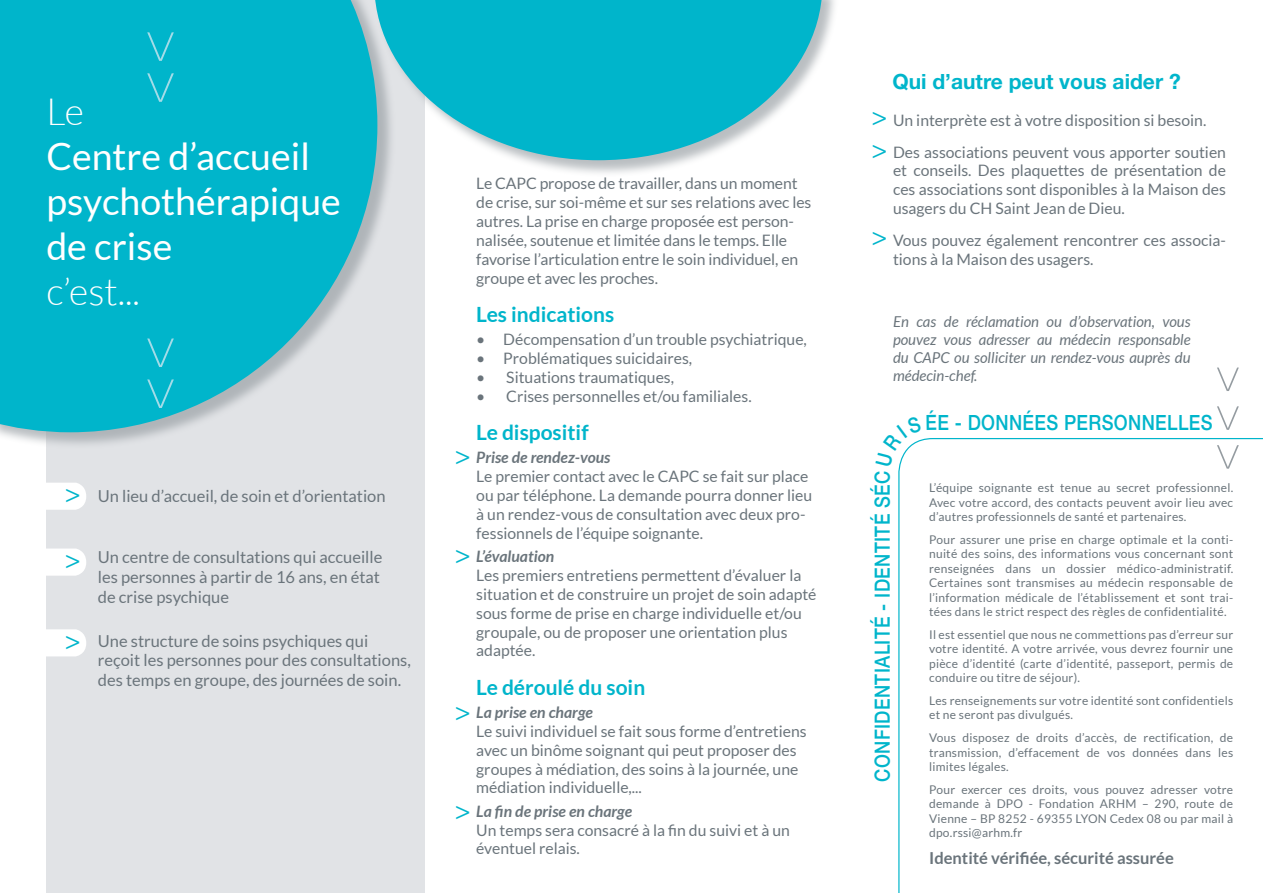
<style>
.page{position:relative;width:1263px;height:893px;background:#fff}
.page>*{position:absolute;margin:0;border:0;box-sizing:border-box;transform-origin:0 0}
.t1{font:37.5px/45px "Lato";color:#fff}
.t2{font:300 37.5px "Lato";color:#fff}
.t3{font:25.5px/32.7px "Helvetica Neue LT Std";color:#00b5cb}
.t4{font:500 21px "Helvetica Neue LT Std";letter-spacing:.02em;color:#00b5cb;scale:.87 1}
.t5{font:700 21px "Lato";color:#00b5cb}
.t6{font:700 21px "Helvetica Neue LT Std";color:#00b5cb}
.t7{font:16.5px/19.8px "Lato";color:#6a747b}
.t8{font:700 16.5px "Lato";color:#6a747b}
.t9{font:15.75px/18.9px "Lato";color:#6a747b}
.t10{font:italic 700 15.75px "Lato";color:#6a747b}
.t11{font:italic 15px/18px "Lato";color:#6a747b;text-align:justify}
.t12{font:12px/14.4px "Lato";letter-spacing:.02em;color:#6a747b;text-align:justify}
</style>
<div class="page">
<div style="left:46px;top:0;width:379px;height:893px;background:#e1e3e6"></div>
<div style="left:0;top:0;width:397px;height:449px;background:#959ca1;opacity:.65"></div>
<svg style="left:0;top:0;width:377px;height:432px;background:#1db9cd"></svg>
<div style="left:375px;top:0;width:464px;height:177px;background:#959ca1;opacity:.65"></div>
<svg style="left:374px;top:0;width:448px;height:160px;fill:#00b5cb"></svg>
<svg style="left:46px;top:549px;width:40px;height:27px"></svg>
<svg style="left:46px;top:629px;width:40px;height:27px"></svg>
<svg style="left:46px;top:483px;width:40px;height:27px"></svg>
<svg style="left:147px;top:338px;width:27px;height:70px;background:#14b9ce"></svg>
<svg style="left:147px;top:32px;width:27px;height:70px;background:#14b9ce"></svg>
<svg style="left:1217px;top:406px;width:22px;height:24px"></svg>
<svg style="left:1217px;top:368px;width:22px;height:23px"></svg>
<svg style="left:898px;top:438px;width:365px;height:455px"></svg>
<svg style="left:898px;top:438px;width:38px;height:29px"></svg>
<h1 class="t2" style="left:46px;top:91px;width:39px">Le</h1>
<h1 class="t1" style="left:46px;top:134px;width:296px">Centre d’accueil psychothérapique de crise</h1>
<h1 class="t2" style="left:46px;top:271px;width:95px">c’est...</h1>
<h2 class="t3" style="left:65px;top:477px;width:17px">&gt;</h2>
<h2 class="t3" style="left:65px;top:542px;width:17px">&gt;</h2>
<h2 class="t3" style="left:65px;top:623px;width:17px">&gt;</h2>
<p class="t7" style="left:98px;top:486px;width:289px">Un lieu d’accueil, de soin et d’orientation</p>
<p class="t7" style="left:98px;top:547px;width:286px">Un centre de consultations qui accueille les personnes à partir de 16 ans, en état de crise psychique</p>
<p class="t7" style="left:98px;top:631px;width:315px">Une structure de soins psychiques qui reçoit les personnes pour des consultations, des temps en groupe, des journées de soin.</p>
<p class="t9" style="left:476px;top:174px;width:337px">Le CAPC propose de travailler, dans un moment de crise, sur soi-même et sur ses relations avec les autres. La prise en charge proposée est person&shy;nalisée, soutenue et limitée dans le temps. Elle favorise l’articulation entre le soin individuel, en groupe et avec les proches.</p>
<h3 class="t5" style="left:476px;top:302px;width:140px">Les indications</h3>
<p class="t9" style="left:476px;top:330px;width:332px">• Décompensation d’un trouble psychiatrique,</p>
<p class="t9" style="left:476px;top:349px;width:217px">• Problématiques suicidaires,</p>
<p class="t9" style="left:476px;top:368px;width:199px">• Situations traumatiques,</p>
<p class="t9" style="left:476px;top:386px;width:277px">• Crises personnelles et/ou familiales.</p>
<h3 class="t5" style="left:476px;top:420px;width:114px">Le dispositif</h3>
<p class="t10" style="left:476px;top:448px;width:136px">Prise de rendez-vous</p>
<p class="t9" style="left:476px;top:467px;width:337px">Le premier contact avec le CAPC se fait sur place ou par téléphone. La demande pourra donner lieu à un rendez-vous de consultation avec deux pro&shy;fessionnels de l’équipe soignante.</p>
<p class="t10" style="left:476px;top:547px;width:80px">L’évaluation</p>
<p class="t9" style="left:476px;top:566px;width:342px">Les premiers entretiens permettent d’évaluer la situation et de construire un projet de soin adapté sous forme de prise en charge individuelle et/ou groupale, ou de proposer une orientation plus adaptée.</p>
<h3 class="t5" style="left:476px;top:675px;width:170px">Le déroulé du soin</h3>
<p class="t10" style="left:476px;top:703px;width:118px">La prise en charge</p>
<p class="t9" style="left:476px;top:721px;width:332px">Le suivi individuel se fait sous forme d’entretiens avec un binôme soignant qui peut proposer des groupes à médiation, des soins à la journée, une médiation individuelle,...</p>
<p class="t10" style="left:476px;top:802px;width:158px">La fin de prise en charge</p>
<p class="t9" style="left:476px;top:820px;width:315px">Un temps sera consacré à la fin du suivi et à un éventuel relais.</p>
<h2 class="t3" style="left:455px;top:439px;width:17px">&gt;</h2>
<h2 class="t3" style="left:455px;top:537px;width:17px">&gt;</h2>
<h2 class="t3" style="left:455px;top:694px;width:17px">&gt;</h2>
<h2 class="t3" style="left:455px;top:793px;width:17px">&gt;</h2>
<h3 class="t6" style="left:892px;top:68px;width:290px">Qui d’autre peut vous aider ?</h3>
<h2 class="t3" style="left:872px;top:100px;width:17px">&gt; &gt;</h2>
<p class="t9" style="left:893px;top:104px;width:334px;line-height:31.7px">Un interprète est à votre disposition si besoin.<br>Des associations peuvent vous apporter soutien</p>
<p class="t9" style="left:893px;top:161px;width:334px;text-align:justify">et conseils. Des plaquettes de présentation de ces associations sont disponibles à la Maison des usagers du CH Saint Jean de Dieu.</p>
<p class="t9" style="left:893px;top:231px;width:334px">Vous pouvez également rencontrer ces associa&shy;tions à la Maison des usagers.</p>
<h2 class="t3" style="left:872px;top:219px;width:17px">&gt;</h2>
<p class="t11" style="left:893px;top:313px;width:299px">En cas de réclamation ou d’observation, vous pouvez vous adresser au médecin responsable du CAPC ou solliciter un rendez-vous auprès du médecin-chef.</p>
<h3 class="t4" style="left:870px;top:782px;width:359px;rotate:-90deg">CONFIDENTIALITÉ - IDENTITÉ SÉC</h3>
<h3 class="t4" style="left:937px;top:410px;width:318px">E - DONNÉES PERSONNELLES</h3>
<p class="t12" style="left:929px;top:481px;width:306px">L’équipe soignante est tenue au secret professionnel.<br>Avec votre accord, des contacts peuvent avoir lieu avec d’autres professionnels de santé et partenaires.</p>
<p class="t12" style="left:929px;top:532px;width:306px">Pour assurer une prise en charge optimale et la conti&shy;nuité des soins, des informations vous concernant sont renseignées dans un dossier médico-administratif.<br>Certaines sont transmises au médecin responsable de l’information médicale de l’établissement et sont trai&shy;tées dans le strict respect des règles de confidentialité.</p>
<p class="t12" style="left:929px;top:627px;width:306px">Il est essentiel que nous ne commettions pas d’erreur sur votre identité. A votre arrivée, vous devrez fournir une pièce d’identité (carte d’identité, passeport, permis de conduire ou titre de séjour).</p>
<p class="t12" style="left:929px;top:693px;width:306px">Les renseignements sur votre identité sont confidentiels et ne seront pas divulgués.</p>
<p class="t12" style="left:929px;top:731px;width:306px">Vous disposez de droits d’accès, de rectification, de transmission, d’effacement de vos données dans les limites légales.</p>
<p class="t12" style="left:929px;top:782px;width:306px">Pour exercer ces droits, vous pouvez adresser votre demande à DPO - Fondation ARHM – 290, route de Vienne – BP 8252 - 69355 LYON Cedex 08 ou par mail à dpo.rssi@arhm.fr</p>
<p class="t8" style="left:929px;top:848px;width:246px">Identité vérifiée, sécurité assurée</p>
</div>
